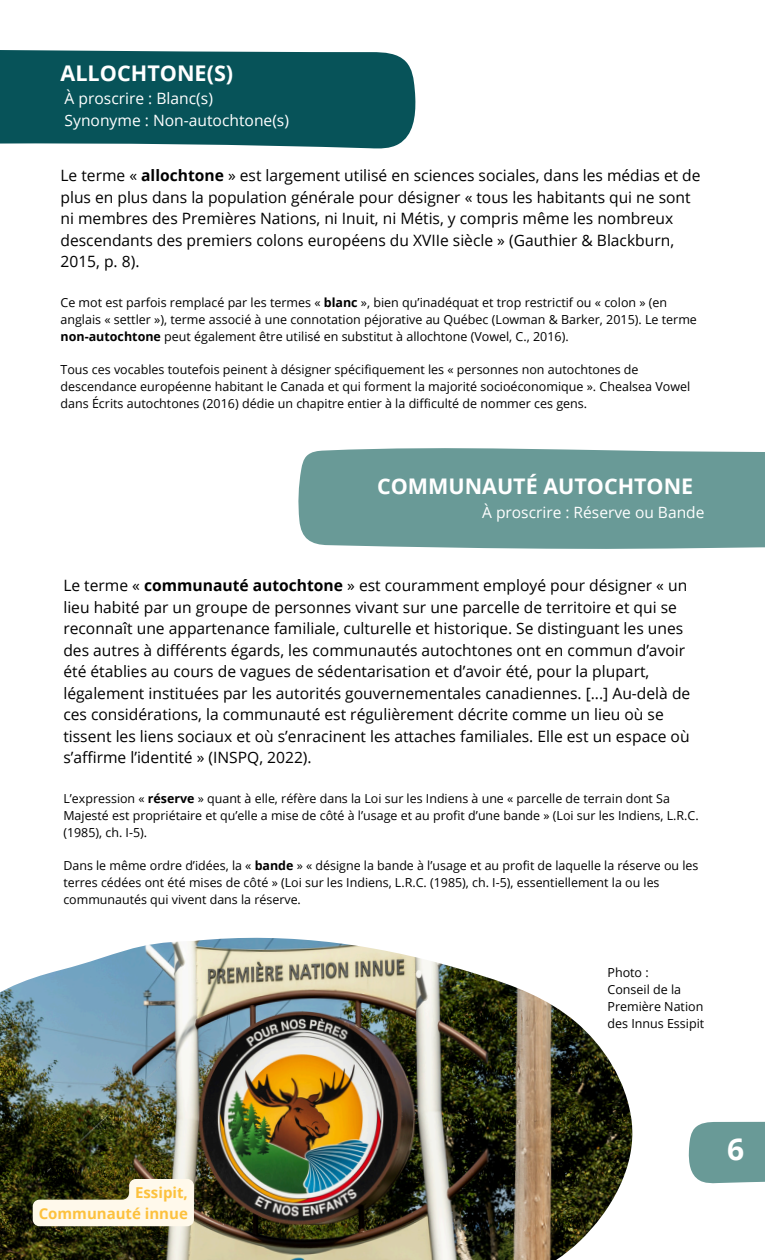
<style>
.page{position:relative;width:765px;height:1260px;background:#fff}
.page>*{position:absolute;margin:0;border:0;box-sizing:border-box;transform-origin:0 0}
.t1{font:700 30px "Open Sans";color:#fff}
.t2{font:700 21.62px "Open Sans";color:#fff}
.t3{font:700 21.5px "Open Sans";color:#fff}
.t4{font:15.62px/21.5px "Open Sans";color:#000}
.t5{font:15.62px/21.5px "Open Sans";color:#fff}
.t6{font:15.5px "Open Sans";color:#fff}
.t7{font:700 15px/20.6px "Open Sans";color:#fcc13e;text-align:right}
.t8{font:12.5px/16.9px "Open Sans";color:#000}
.s1{font-weight:700}
</style>
<div class="page">
<div style="left:298px;top:448px;width:467px;height:101px;background:#699a97"></div>
<svg style="left:0;top:50px;width:416px;height:99px;background:#175e63"></svg>
<svg style="left:689px;top:1121px;width:76px;height:62px;background:#72a09d"></svg>
<img style="left:0;top:937px;width:632px;height:323px">
<svg style="left:33px;top:1179px;width:161px;height:47px;background:#c6c2ae"></svg>
<p class="t2" style="left:61px;top:58px;width:174px">ALLOCHTONE(S)</p>
<p class="t5" style="left:65px;top:88px;width:226px">À proscrire : Blanc(s)<br>Synonyme : Non-autochtone(s)</p>
<h2 class="t4" style="left:61px;top:164px;width:642px">Le terme « <span class="s1">allochtone</span> » est largement utilisé en sciences sociales, dans les médias et de plus en plus dans la population générale pour désigner « tous les habitants qui ne sont ni membres des Premières Nations, ni Inuit, ni Métis, y compris même les nombreux descendants des premiers colons européens du XVIIe siècle » (Gauthier &amp; Blackburn, 2015, p. 8).</h2>
<h2 class="t8" style="left:61px;top:294px;width:638px">Ce mot est parfois remplacé par les termes « <span class="s1">blanc</span> », bien qu’inadéquat et trop restrictif ou « colon » (en anglais « settler »), terme associé à une connotation péjorative au Québec (Lowman &amp; Barker, 2015). Le terme <span class="s1">non-autochtone</span> peut également être utilisé en substitut à allochtone (Vowel, C., 2016).</h2>
<p class="t8" style="left:61px;top:361px;width:631px">Tous ces vocables toutefois peinent à désigner spécifiquement les « personnes non autochtones de descendance européenne habitant le Canada et qui forment la majorité socioéconomique ». Chealsea Vowel dans Écrits autochtones (2016) dédie un chapitre entier à la difficulté de nommer ces gens.</p>
<h2 class="t3" style="left:377px;top:471px;width:318px">COMMUNAUTÉ AUTOCHTONE</h2>
<h2 class="t6" style="left:482px;top:501px;width:224px">À proscrire : Réserve ou Bande</h2>
<h2 class="t4" style="left:63px;top:574px;width:628px">Le terme « <span class="s1">communauté autochtone</span> » est couramment employé pour désigner « un lieu habité par un groupe de personnes vivant sur une parcelle de territoire et qui se reconnaît une appartenance familiale, culturelle et historique. Se distinguant les unes des autres à différents égards, les communautés autochtones ont en commun d’avoir été établies au cours de vagues de sédentarisation et d’avoir été, pour la plupart, légalement instituées par les autorités gouvernementales canadiennes. [...] Au-delà de ces considérations, la communauté est régulièrement décrite comme un lieu où se tissent les liens sociaux et où s’enracinent les attaches familiales. Elle est un espace où s’affirme l’identité » (INSPQ, 2022).</h2>
<p class="t8" style="left:63px;top:790px;width:637px">L’expression « <span class="s1">réserve</span> » quant à elle, réfère dans la Loi sur les Indiens à une « parcelle de terrain dont Sa<br>Majesté est propriétaire et qu’elle a mise de côté à l’usage et au profit d’une bande » (Loi sur les Indiens, L.R.C. (1985), ch. I-5).</p>
<p class="t8" style="left:63px;top:857px;width:637px">Dans le même ordre d’idées, la « <span class="s1">bande</span> » « désigne la bande à l’usage et au profit de laquelle la réserve ou les terres cédées ont été mises de côté » (Loi sur les Indiens, L.R.C. (1985), ch. I-5), essentiellement la ou les communautés qui vivent dans la réserve.</p>
<h1 class="t8" style="left:607px;top:964px;width:43px">Photo :</h1>
<p class="t8" style="left:607px;top:981px;width:98px">Conseil de la<br>Première Nation des Innus Essipit</p>
<p class="t7" style="left:39px;top:1182px;width:151px">Essipit,<br>Communauté innue</p>
<p class="t1" style="left:727px;top:1128px;width:19px">6</p>
</div>
